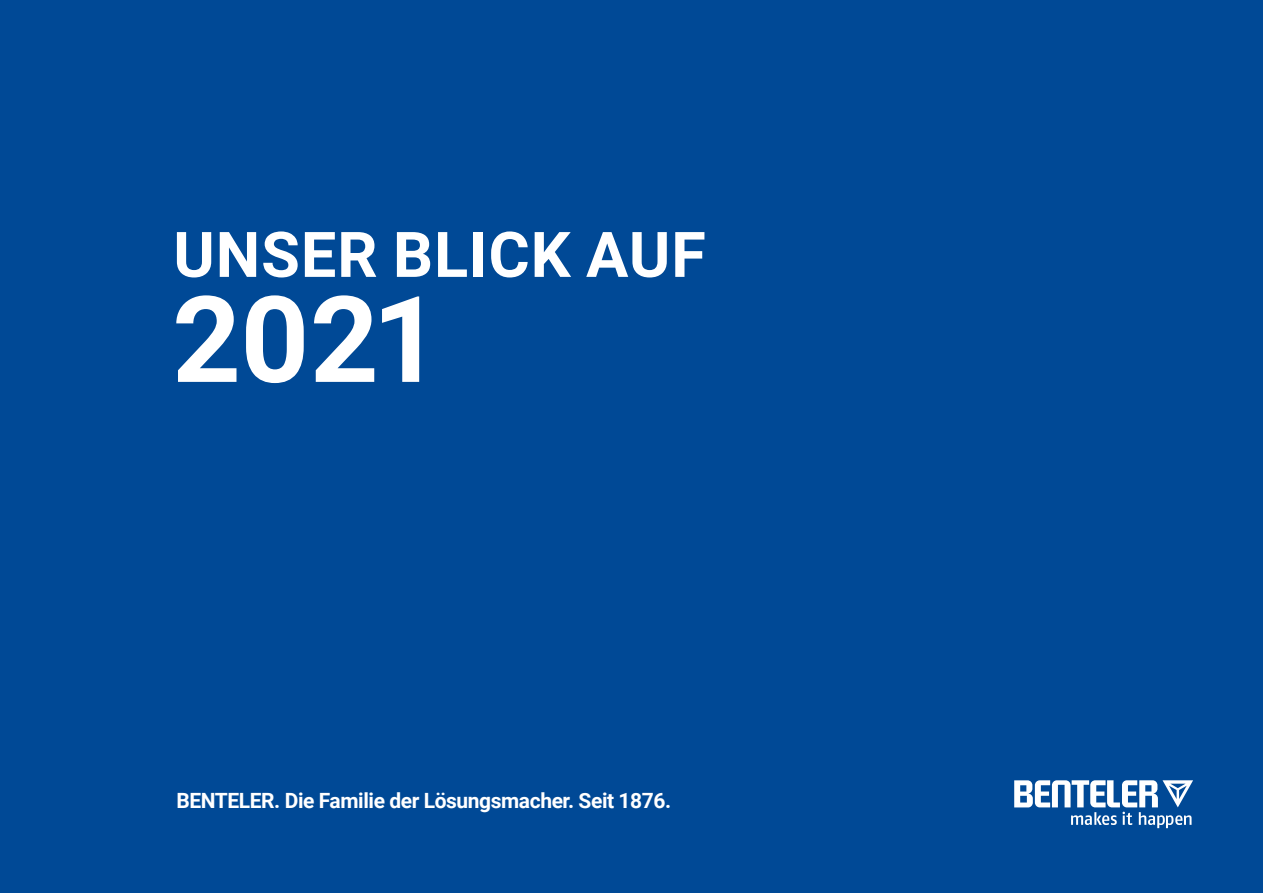
<style>
.page{position:relative;width:1263px;height:893px;background:#004996}
.page>*{position:absolute;margin:0;border:0;box-sizing:border-box;transform-origin:0 0}
.t1{font:700 120px "Roboto";color:#fff}
.t2{font:700 63px "Roboto";letter-spacing:.015em;color:#fff}
.t3{font:700 21px "Roboto";letter-spacing:-.02em;color:#fff}
</style>
<div class="page">
<svg style="left:1014px;top:780px;width:179px;height:48px"></svg>
<h2 class="t2" style="left:173px;top:210px;width:534px">UNSER BLICK AUF</h2>
<h1 class="t1" style="left:172px;top:255px;width:270px">2021</h1>
<p class="t3" style="left:176px;top:785px;width:496px">BENTELER. Die Familie der Lösungsmacher. Seit 1876.</p>
</div>
